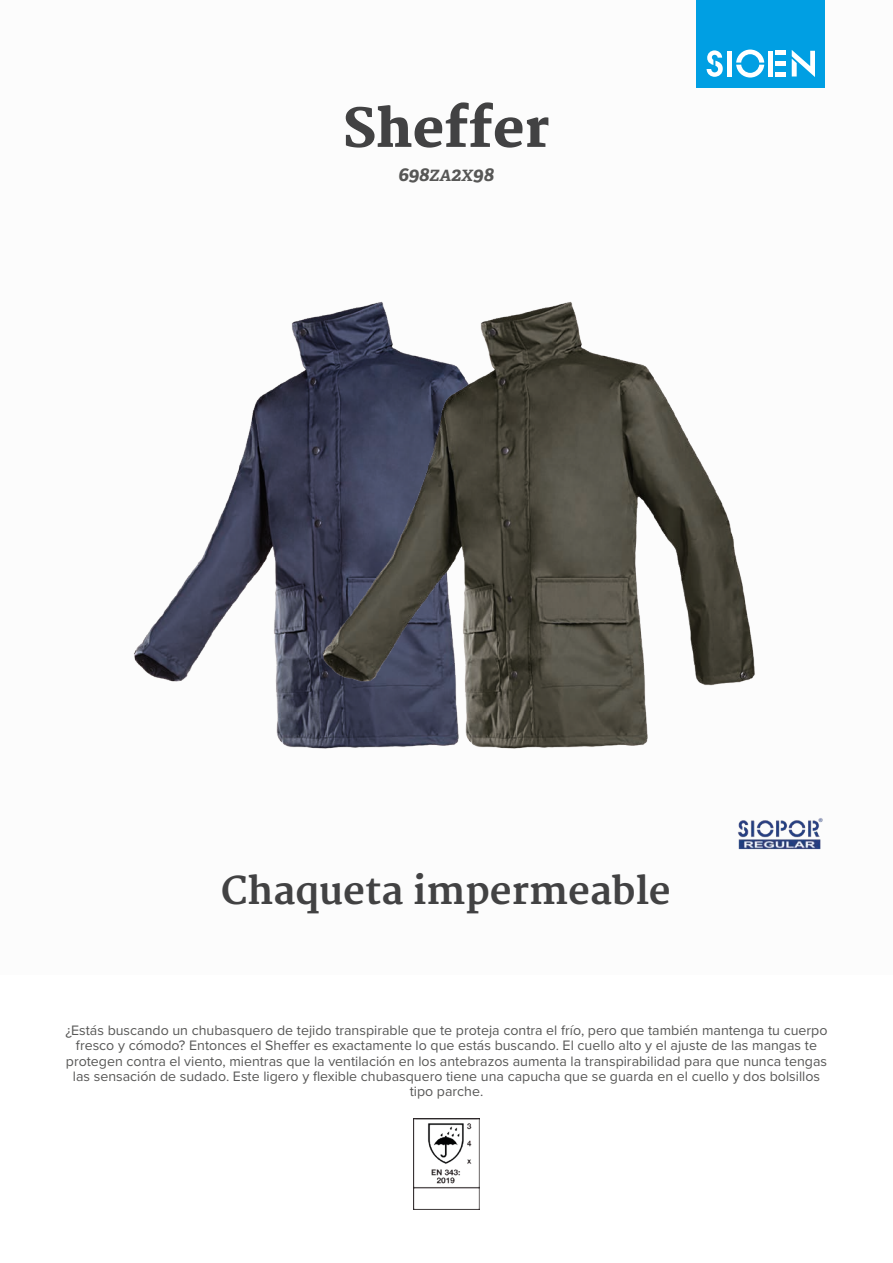
<style>
.page{position:relative;width:893px;height:1263px;background:#fff}
.page>*{position:absolute;margin:0;border:0;box-sizing:border-box;transform-origin:0 0}
.t1{font:800 52.5px "Merriweather";color:#424243}
.t2{font:700 37.5px "Merriweather";color:#424243}
.t3{font:italic 700 19.5px "Adelle PE";color:#575756}
.t4{font:14.25px/15.3px "Proxima Nova";color:#575756;text-align:center}
.s1{font-size:15.6px}
</style>
<div class="page">
<div style="left:697px;top:0;width:128px;height:88px;background:#009fe3"></div>
<svg style="left:707px;top:50px;width:16px;height:27px"></svg>
<svg style="left:736px;top:50px;width:28px;height:28px"></svg>
<div style="left:727px;top:51px;width:5px;height:26px;background:#fff"></div>
<div style="left:768px;top:51px;width:5px;height:26px;background:#fff"></div>
<div style="left:775px;top:72px;width:11px;height:5px;background:#fff"></div>
<div style="left:775px;top:61px;width:11px;height:5px;background:#fff"></div>
<hr style="left:775px;top:51px;width:11px;height:4px;background:#fff">
<svg style="left:792px;top:50px;width:23px;height:27px"></svg>
<img style="left:783px;top:818px;width:40px;height:32px">
<img style="left:413px;top:1118px;width:67px;height:92px">
<img style="left:133px;top:320px;width:165px;height:428px">
<img style="left:298px;top:301px;width:485px;height:549px">
<h1 class="t1" style="left:342px;top:98px;width:209px">Sheffer</h1>
<h3 class="t3" style="left:398px;top:160px;width:97px">698<span class="s1">ZA</span>2<span class="s1">X</span>98</h3>
<h2 class="t2" style="left:221px;top:869px;width:451px">Chaqueta impermeable</h2>
<p class="t4" style="left:66px;top:1022px;width:763px">¿Estás buscando un chubasquero de tejido transpirable que te proteja contra el frío, pero que también mantenga tu cuerpo fresco y cómodo? Entonces el Sheffer es exactamente lo que estás buscando. El cuello alto y el ajuste de las mangas te protegen contra el viento, mientras que la ventilación en los antebrazos aumenta la transpirabilidad para que nunca tengas las sensación de sudado. Este ligero y flexible chubasquero tiene una capucha que se guarda en el cuello y dos bolsillos tipo parche.</p>
</div>
